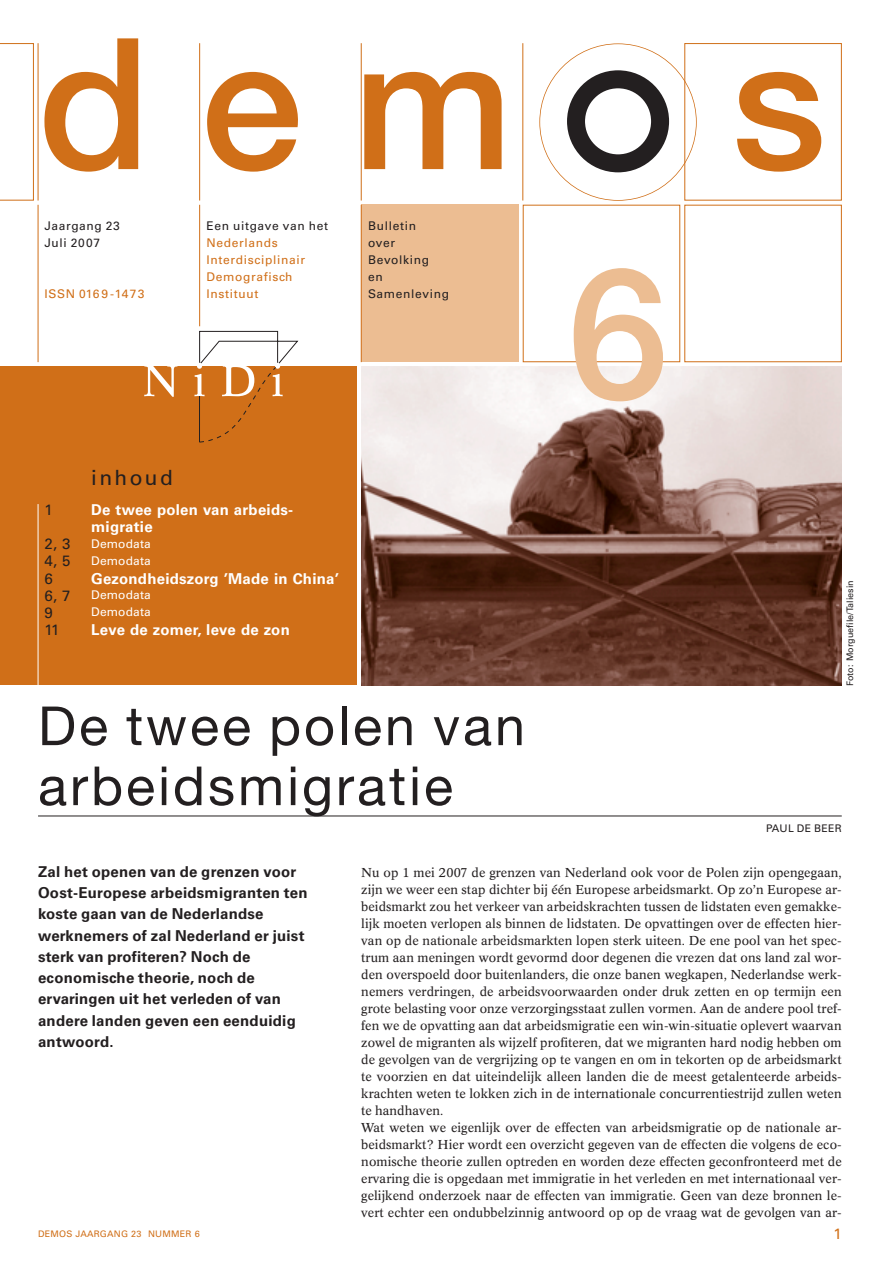
<style>
.page{position:relative;width:893px;height:1263px;background:#fff}
.page>*{position:absolute;margin:0;border:0;box-sizing:border-box;transform-origin:0 0}
.t1{font:500 183px "Helvetica Neue";color:#d06f18}
.t2{font:500 183px "Helvetica Neue";color:#ecbd92}
.t3{font:54px/60px "Helvetica Neue";letter-spacing:.055em;color:#231f20}
.t4{font:21px "Univers";letter-spacing:.11em;color:#231f20}
.t5{font:700 15px/21.3px "Univers";letter-spacing:.015em;color:#231f20}
.t6{font:700 15px/17px "Univers";letter-spacing:.015em;color:#fff}
.t7{font:15px "Univers";color:#231f20}
.t8{font:15px "Univers";color:#d06f18}
.t9{font:12.75px/17px "Concorde BE";letter-spacing:.005em;color:#231f20}
.t10{font:12px/17px "Univers";letter-spacing:.055em;color:#231f20}
.t11{font:12px/17px "Univers";letter-spacing:.055em;color:#d06f18}
.t12{font:12px "Univers";letter-spacing:.01em;color:#fff}
.t13{font:10.5px "Univers";letter-spacing:.03em;color:#231f20}
.t14{font:9px "Univers";color:#231f20}
.t15{font:9px "Univers";letter-spacing:.02em;color:#d06f18}
</style>
<div class="page">
<svg style="left:1px;top:43px;width:33px;height:158px"></svg>
<div style="left:1px;top:366px;width:356px;height:319px;background:#d06f18"></div>
<img style="left:361px;top:366px;width:481px;height:319px">
<div style="left:684px;top:43px;width:158px;height:158px;border:1px solid #d06f18"></div>
<div style="left:361px;top:205px;width:158px;height:157px;background:#ecbd92"></div>
<svg style="left:522px;top:204px;width:320px;height:158px"></svg>
<svg style="left:567px;top:70px;width:102px;height:102px"></svg>
<hr style="left:38px;top:205px;width:1px;height:157px;background:#d06f18">
<hr style="left:38px;top:43px;width:1px;height:158px;background:#d06f18">
<hr style="left:199px;top:205px;width:1px;height:121px;background:#d06f18">
<hr style="left:361px;top:205px;width:1px;height:157px;background:#d06f18">
<hr style="left:38px;top:504px;width:1px;height:185px;background:#fff">
<hr style="left:199px;top:43px;width:1px;height:158px;background:#d06f18">
<hr style="left:361px;top:43px;width:1px;height:158px;background:#d06f18">
<hr style="left:522px;top:43px;width:1px;height:158px;background:#d06f18">
<svg style="left:144px;top:366px;width:33px;height:31px"></svg>
<svg style="left:194px;top:331px;width:105px;height:112px"></svg>
<hr style="left:38px;top:816px;width:804px;height:1px;background:#231f20">
<h1 class="t1" style="left:38px;top:38px;width:790px">dem s</h1>
<p class="t10" style="left:44px;top:219px;width:77px">Jaargang 23<br>Juli 2007</p>
<p class="t11" style="left:44px;top:287px;width:102px">ISSN 016 9 -1473</p>
<p class="t10" style="left:206px;top:219px;width:123px">Een uitgave van het</p>
<p class="t11" style="left:206px;top:236px;width:100px">Nederlands<br>Interdisciplinair<br>Demografisch<br>Instituut</p>
<p class="t10" style="left:368px;top:219px;width:83px">Bulletin<br>over<br>Bevolking<br>en<br>Samenleving</p>
<h3 class="t4" style="left:91px;top:470px;width:83px">inhoud</h3>
<p class="t7" style="left:44px;top:505px;width:10px">1</p>
<p class="t6" style="left:91px;top:503px;width:204px">De twee polen van arbeids&shy;migratie</p>
<p class="t7" style="left:44px;top:539px;width:28px">2, 3</p>
<p class="t12" style="left:91px;top:539px;width:61px">Demodata</p>
<p class="t7" style="left:44px;top:556px;width:28px">4, 5</p>
<p class="t12" style="left:91px;top:556px;width:61px">Demodata</p>
<p class="t7" style="left:44px;top:573px;width:10px">6</p>
<p class="t6" style="left:91px;top:571px;width:249px">Gezondheidszorg ’Made in China’</p>
<p class="t7" style="left:44px;top:590px;width:28px">6, 7</p>
<p class="t12" style="left:91px;top:590px;width:61px">Demodata</p>
<p class="t7" style="left:44px;top:607px;width:10px">9</p>
<p class="t12" style="left:91px;top:607px;width:61px">Demodata</p>
<p class="t7" style="left:44px;top:624px;width:16px">11</p>
<p class="t6" style="left:91px;top:622px;width:200px">Leve de zomer, leve de zon</p>
<h2 class="t3" style="left:38px;top:701px;width:488px">De twee polen van arbeidsmigratie</h2>
<h1 class="t2" style="left:567px;top:268px;width:103px">6</h1>
<p class="t14" style="left:847px;top:686px;width:107px;rotate:-90deg">Foto: Morguefile/Taliesin</p>
<p class="t13" style="left:766px;top:824px;width:77px">PAUL DE BEER</p>
<p class="t5" style="left:38px;top:862px;width:271px">Zal het openen van de grenzen voor<br>Oost-Europese arbeidsmigranten ten koste gaan van de Nederlandse werknemers of zal Nederland er juist sterk van profiteren? Noch de economische theorie, noch de ervaringen uit het verleden of van andere landen geven een eenduidig antwoord.</p>
<p class="t9" style="left:361px;top:865px;width:482px">Nu op 1 mei 2007 de grenzen van Nederland ook voor de Polen zijn opengegaan, zijn we weer een stap dichter bij één Europese arbeidsmarkt. Op zo’n Europese ar&shy;beidsmarkt zou het verkeer van arbeidskrachten tussen de lidstaten even gemakke&shy;lijk moeten verlopen als binnen de lidstaten. De opvattingen over de effecten hier&shy;van op de nationale arbeidsmarkten lopen sterk uiteen. De ene pool van het spec&shy;trum aan meningen wordt gevormd door degenen die vrezen dat ons land zal wor&shy;den overspoeld door buitenlanders, die onze banen wegkapen, Nederlandse werk&shy;nemers verdringen, de arbeidsvoorwaarden onder druk zetten en op termijn een grote belasting voor onze verzorgingsstaat zullen vormen. Aan de andere pool tref&shy;fen we de opvatting aan dat arbeidsmigratie een win-win-situatie oplevert waarvan zowel de migranten als wijzelf profiteren, dat we migranten hard nodig hebben om de gevolgen van de vergrijzing op te vangen en om in tekorten op de arbeidsmarkt te voorzien en dat uiteindelijk alleen landen die de meest getalenteerde arbeids&shy;krachten weten te lokken zich in de internationale concurrentiestrijd zullen weten te handhaven.<br>Wat weten we eigenlijk over de effecten van arbeidsmigratie op de nationale ar&shy;beidsmarkt? Hier wordt een overzicht gegeven van de effecten die volgens de eco&shy;nomische theorie zullen optreden en worden deze effecten geconfronteerd met de ervaring die is opgedaan met immigratie in het verleden en met internationaal ver&shy;gelijkend onderzoek naar de effecten van immigratie. Geen van deze bronnen le&shy;vert echter een ondubbelzinnig antwoord op op de vraag wat de gevolgen van ar-</p>
<p class="t15" style="left:38px;top:1231px;width:163px">DEMOS JAARGANG 23 NUMMER 6</p>
<p class="t8" style="left:833px;top:1228px;width:10px">1</p>
</div>
